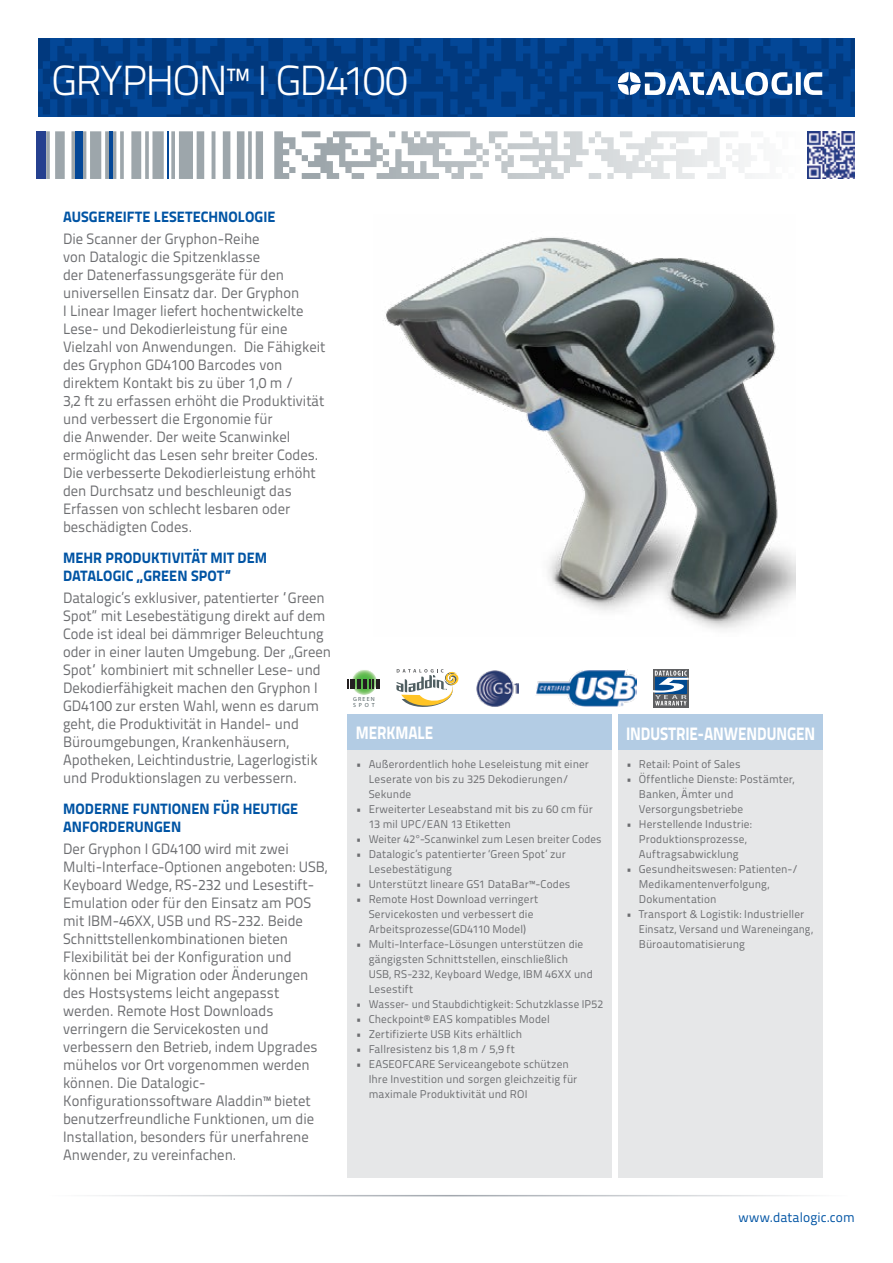
<style>
.page{position:relative;width:893px;height:1263px;background:#fff}
.page>*{position:absolute;margin:0;border:0;box-sizing:border-box;transform-origin:0 0}
.t1{font:300 42px "Titillium Text 22 L";letter-spacing:-.04em;color:#fff}
.t2{font:800 18px "Titillium Text 22 L";letter-spacing:-.005em;color:#fff;scale:.85 1}
.t3{font:15px/18px "Titillium Text 22 L";color:#6d6e71}
.t4{font:800 15px/18px "Titillium Text 22 L";letter-spacing:.005em;color:#0054a4}
.t5{font:13.5px "Titillium Text 22 L";letter-spacing:.005em;color:#0054a4}
.t6{font:11.25px/15px "Titillium Text 22 L";letter-spacing:.01em;color:#6d6e71}
.t7{font:900 6px/6px "Myriad Pro";letter-spacing:.2em;color:#505f62}
</style>
<div class="page">
<svg style="left:38px;top:38px;width:817px;height:79px;background:#013f89"></svg>
<svg style="left:302px;top:131px;width:453px;height:48px"></svg>
<hr style="left:167px;top:131px;width:2px;height:48px;background:#034797">
<div style="left:75px;top:131px;width:7px;height:48px;background:#034797"></div>
<hr style="left:109px;top:131px;width:4px;height:48px;background:#034797">
<div style="left:37px;top:131px;width:9px;height:48px;background:#25408f"></div>
<hr style="left:45px;top:1195px;width:803px;height:1px;background:#9da3aa">
<div style="left:348px;top:714px;width:264px;height:36px;background:#b3cce4"></div>
<div style="left:618px;top:714px;width:204px;height:36px;background:#b3cce4"></div>
<div style="left:348px;top:750px;width:264px;height:428px;background:#e6e7e8"></div>
<div style="left:618px;top:750px;width:204px;height:428px;background:#e6e7e8"></div>
<svg style="left:618px;top:72px;width:204px;height:23px"></svg>
<img style="left:807px;top:131px;width:48px;height:48px">
<svg style="left:396px;top:669px;width:63px;height:38px"></svg>
<img style="left:476px;top:670px;width:42px;height:37px">
<svg style="left:351px;top:669px;width:26px;height:26px"></svg>
<svg style="left:348px;top:679px;width:32px;height:9px"></svg>
<svg style="left:653px;top:669px;width:36px;height:38px"></svg>
<svg style="left:653px;top:671px;width:36px;height:34px"></svg>
<img style="left:536px;top:670px;width:100px;height:36px">
<img style="left:384px;top:237px;width:411px;height:392px">
<h1 class="t1" style="left:51px;top:50px;width:358px">GRYPHON™ I GD4100</h1>
<p class="t4" style="left:63px;top:207px;width:214px">AUSGEREIFTE LESETECHNOLOGIE</p>
<p class="t3" style="left:63px;top:229px;width:264px">Die Scanner der Gryphon-Reihe<br>von Datalogic die Spitzenklasse<br>der Datenerfassungsgeräte für den universellen Einsatz dar. Der Gryphon<br>I Linear Imager liefert hochentwickelte Lese- und Dekodierleistung für eine Vielzahl von Anwendungen. Die Fähigkeit des Gryphon GD4100 Barcodes von direktem Kontakt bis zu über 1,0 m /<br>3,2 ft zu erfassen erhöht die Produktivität und verbessert die Ergonomie für<br>die Anwender. Der weite Scanwinkel ermöglicht das Lesen sehr breiter Codes.<br>Die verbesserte Dekodierleistung erhöht den Durchsatz und beschleunigt das Erfassen von schlecht lesbaren oder beschädigten Codes.</p>
<p class="t4" style="left:63px;top:548px;width:206px">MEHR PRODUKTIVITÄT MIT DEM<br>DATALOGIC „GREEN SPOT“</p>
<p class="t3" style="left:63px;top:588px;width:270px">Datalogic’s exklusiver, patentierter “Green Spot” mit Lesebestätigung direkt auf dem Code ist ideal bei dämmriger Beleuchtung oder in einer lauten Umgebung. Der „Green Spot“ kombiniert mit schneller Lese- und Dekodierfähigkeit machen den Gryphon I GD4100 zur ersten Wahl, wenn es darum geht, die Produktivität in Handel- und Büroumgebungen, Krankenhäusern, Apotheken, Leichtindustrie, Lagerlogistik und Produktionslagen zu verbessern.</p>
<p class="t4" style="left:63px;top:799px;width:237px">MODERNE FUNTIONEN FÜR HEUTIGE<br>ANFORDERUNGEN</p>
<p class="t3" style="left:63px;top:839px;width:266px">Der Gryphon I GD4100 wird mit zwei Multi-Interface-Optionen angeboten: USB, Keyboard Wedge, RS-232 und Lesestift-Emulation oder für den Einsatz am POS mit IBM-46XX, USB und RS-232. Beide Schnittstellenkombinationen bieten Flexibilität bei der Konfiguration und können bei Migration oder Änderungen des Hostsystems leicht angepasst werden. Remote Host Downloads verringern die Servicekosten und verbessern den Betrieb, indem Upgrades mühelos vor Ort vorgenommen werden können. Die Datalogic-Konfigurationssoftware Aladdin™ bietet benutzerfreundliche Funktionen, um die Installation, besonders für unerfahrene Anwender, zu vereinfachen.</p>
<p class="t7" style="left:353px;top:696px;width:23px">GREEN<br>SPOT</p>
<p class="t2" style="left:356px;top:719px;width:93px">MERKMALE</p>
<p class="t2" style="left:626px;top:719px;width:224px">INDUSTRIE-ANWENDUNGEN</p>
<p class="t6" style="left:369px;top:756px;width:222px;text-indent:-13px">• Außerordentlich hohe Leseleistung mit einer<br>Leserate von bis zu 325 Dekodierungen/<br>Sekunde</p>
<p class="t6" style="left:369px;top:801px;width:226px;text-indent:-13px">• Erweiterter Leseabstand mit bis zu 60 cm für<br>13 mil UPC/EAN 13 Etiketten</p>
<p class="t6" style="left:356px;top:831px;width:247px">• Weiter 42°-Scanwinkel zum Lesen breiter Codes</p>
<p class="t6" style="left:369px;top:846px;width:199px;text-indent:-13px">• Datalogic’s patentierter ‘Green Spot’ zur<br>Lesebestätigung</p>
<p class="t6" style="left:356px;top:876px;width:216px">• Unterstützt lineare GS1 DataBar™-Codes</p>
<p class="t6" style="left:369px;top:891px;width:171px;text-indent:-13px">• Remote Host Download verringert<br>Servicekosten und verbessert die<br>Arbeitsprozesse(GD4110 Model)</p>
<p class="t6" style="left:369px;top:936px;width:226px;text-indent:-13px">• Multi-Interface-Lösungen unterstützen die gängigsten Schnittstellen, einschließlich USB, RS-232, Keyboard Wedge, IBM 46XX und Lesestift</p>
<p class="t6" style="left:356px;top:996px;width:249px">• Wasser- und Staubdichtigkeit: Schutzklasse IP52</p>
<p class="t6" style="left:356px;top:1011px;width:195px">• Checkpoint® EAS kompatibles Model</p>
<p class="t6" style="left:356px;top:1026px;width:168px">• Zertifizierte USB Kits erhältlich</p>
<p class="t6" style="left:356px;top:1041px;width:161px">• Fallresistenz bis 1,8 m / 5,9 ft</p>
<p class="t6" style="left:369px;top:1056px;width:210px;text-indent:-13px">• EASEOFCARE Serviceangebote schützen<br>Ihre Investition und sorgen gleichzeitig für maximale Produktivität und ROI</p>
<p class="t6" style="left:626px;top:756px;width:116px">• Retail: Point of Sales</p>
<p class="t6" style="left:639px;top:771px;width:157px;text-indent:-13px">• Öffentliche Dienste: Postämter,<br>Banken, Ämter und<br>Versorgungsbetriebe</p>
<p class="t6" style="left:639px;top:816px;width:114px;text-indent:-13px">• Herstellende Industrie:<br>Produktionsprozesse,<br>Auftragsabwicklung</p>
<p class="t6" style="left:639px;top:861px;width:161px;text-indent:-13px">• Gesundheitswesen: Patienten-/<br>Medikamentenverfolgung,<br>Dokumentation</p>
<p class="t6" style="left:639px;top:906px;width:175px;text-indent:-13px">• Transport &amp; Logistik: Industrieller<br>Einsatz, Versand und Wareneingang,<br>Büroautomatisierung</p>
<p class="t5" style="left:738px;top:1207px;width:118px">www.datalogic.com</p>
</div>
